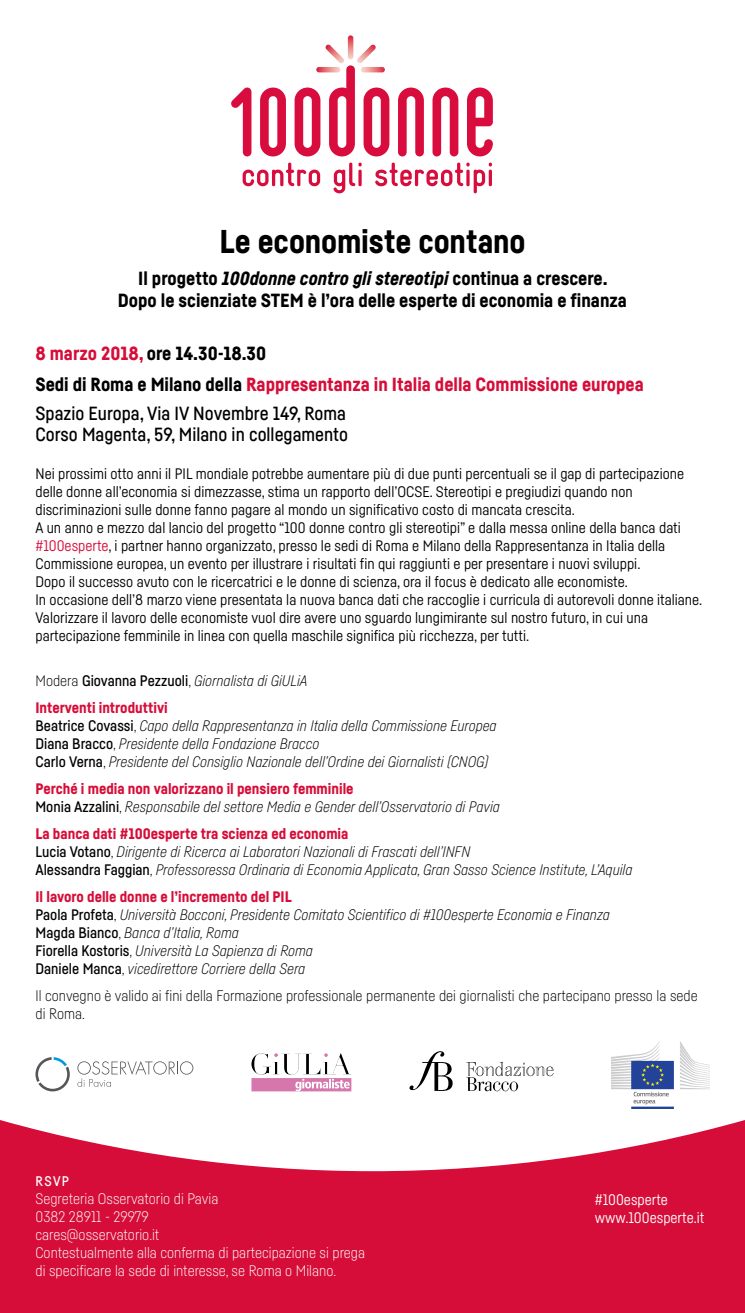
<style>
.page{position:relative;width:745px;height:1313px;background:#fff}
.page>*{position:absolute;margin:0;border:0;box-sizing:border-box;transform-origin:0 0}
.t1{font:900 32.5px "Fabrikat";letter-spacing:-.005em;color:#000}
.t2{font:900 18.75px/22.5px "Fabrikat";color:#000;text-align:center}
.t3{font:900 18.75px/31.5px "Fabrikat";color:#d60d38}
.t4{font:500 18.75px/20px "Fabrikat";color:#000}
.t5{font:15px/18px "Fabrikat";color:#000}
.t6{font:italic 300 15px/18px "Fabrikat";color:#000}
.t7{font:300 15px/18px "Fabrikat";color:#fff}
.t8{font:300 15px/18px "Fabrikat";color:#000}
.t9{font:900 15px/27px "Fabrikat";color:#d60d38}
.t10{font:15px/18px "Fabrikat";color:#fff}
.t11{font:500 13.75px "Fabrikat";color:#fff}
.s1{font-style:italic}
.s2{color:#000}
.s3{color:#d60d38}
.s4{font-weight:300;color:#000}
.s5{font-weight:500;color:#000}
.s6{font-weight:300;font-style:italic;color:#000}
.s7{font-weight:500;font-style:normal}
.s8{font-style:normal}
.s9{font-weight:900;font-style:normal;color:#d60d38}
</style>
<div class="page">
<svg style="left:242px;top:162px;width:78px;height:24px"></svg>
<svg style="left:333px;top:162px;width:28px;height:31px"></svg>
<hr style="left:358px;top:170px;width:3px;height:16px;background:#d90c3e;border-radius:2px">
<svg style="left:375px;top:162px;width:116px;height:31px"></svg>
<hr style="left:488px;top:170px;width:3px;height:16px;background:#d90c3e;border-radius:2px">
<svg style="left:231px;top:87px;width:20px;height:69px"></svg>
<svg style="left:260px;top:87px;width:26px;height:69px"></svg>
<svg style="left:467px;top:87px;width:25px;height:69px"></svg>
<svg style="left:398px;top:87px;width:25px;height:69px"></svg>
<svg style="left:432px;top:87px;width:26px;height:69px"></svg>
<svg style="left:294px;top:35px;width:95px;height:121px"></svg>
<svg style="left:0;top:1120px;width:744px;height:192px;fill:#d60d38"></svg>
<img style="left:333px;top:1053px;width:12px;height:21px">
<svg style="left:77px;top:1061px;width:116px;height:25px"></svg>
<svg style="left:35px;top:1057px;width:35px;height:34px"></svg>
<img style="left:611px;top:1041px;width:98px;height:67px">
<svg style="left:409px;top:1051px;width:43px;height:39px"></svg>
<svg style="left:466px;top:1061px;width:87px;height:30px"></svg>
<h1 class="t1" style="left:219px;top:222px;width:307px">Le economiste contano</h1>
<p class="t2" style="left:118px;top:267px;width:510px">Il progetto <span class="s1">100donne contro gli stereotipi</span> continua a crescere.<br>Dopo le scienziate STEM è l’ora delle esperte di economia e finanza</p>
<p class="t3" style="left:35px;top:337px;width:609px">8 marzo 2018, <span class="s2">ore 14.30-18.30<br>Sedi di Roma e Milano della</span> Rappresentanza in Italia della Commissione europea</p>
<p class="t4" style="left:35px;top:403px;width:314px">Spazio Europa, Via IV Novembre 149, Roma<br>Corso Magenta, 59, Milano in collegamento</p>
<p class="t5" style="left:35px;top:464px;width:668px">Nei prossimi otto anni il PIL mondiale potrebbe aumentare più di due punti percentuali se il gap di partecipazione delle donne all’economia si dimezzasse, stima un rapporto dell’OCSE. Stereotipi e pregiudizi quando non discriminazioni sulle donne fanno pagare al mondo un significativo costo di mancata crescita.<br>A un anno e mezzo dal lancio del progetto “100 donne contro gli stereotipi” e dalla messa online della banca dati <span class="s3">#100esperte</span>, i partner hanno organizzato, presso le sedi di Roma e Milano della Rappresentanza in Italia della Commissione europea, un evento per illustrare i risultati fin qui raggiunti e per presentare i nuovi sviluppi.<br>Dopo il successo avuto con le ricercatrici e le donne di scienza, ora il focus è dedicato alle economiste.<br>In occasione dell’8 marzo viene presentata la nuova banca dati che raccoglie i curricula di autorevoli donne italiane.<br>Valorizzare il lavoro delle economiste vuol dire avere uno sguardo lungimirante sul nostro futuro, in cui una partecipazione femminile in linea con quella maschile significa più ricchezza, per tutti.</p>
<p class="t9" style="left:35px;top:666px;width:273px"><span class="s4">Modera</span> <span class="s5">Giovanna Pezzuoli</span><span class="s4">,</span> <span class="s6">Giornalista di GiULiA<br></span>Interventi introduttivi</p>
<p class="t6" style="left:35px;top:716px;width:462px"><span class="s7">Beatrice Covassi</span><span class="s8">,</span> Capo della Rappresentanza in Italia della Commissione Europea<br><span class="s7">Diana Bracco</span><span class="s8">,</span> Presidente della Fondazione Bracco<br><span class="s7">Carlo Verna</span><span class="s8">,</span> Presidente del Consiglio Nazionale dell’Ordine dei Giornalisti (CNOG)</p>
<p class="t6" style="left:35px;top:779px;width:465px"><span class="s9">Perché i media non valorizzano il pensiero femminile<br></span><span class="s7">Monia Azzalini</span><span class="s8">,</span> Responsabile del settore Media e Gender dell’Osservatorio di Pavia</p>
<p class="t6" style="left:35px;top:824px;width:598px"><span class="s9">La banca dati #100esperte tra scienza ed economia<br></span><span class="s7">Lucia Votano</span><span class="s8">,</span> Dirigente di Ricerca ai Laboratori Nazionali di Frascati dell’INFN<br><span class="s7">Alessandra Faggian</span><span class="s8">,</span> Professoressa Ordinaria di Economia Applicata, Gran Sasso Science Institute, L’Aquila</p>
<p class="t6" style="left:35px;top:887px;width:575px"><span class="s9">Il lavoro delle donne e l’incremento del PIL<br></span><span class="s7">Paola Profeta</span><span class="s8">,</span> Università Bocconi, Presidente Comitato Scientifico di #100esperte Economia e Finanza <span class="s7">Magda Bianco</span><span class="s8">,</span> Banca d’Italia, Roma<br><span class="s7">Fiorella Kostoris</span><span class="s8">,</span> Università La Sapienza di Roma<br><span class="s7">Daniele Manca</span><span class="s8">,</span> vicedirettore Corriere della Sera</p>
<p class="t8" style="left:35px;top:986px;width:663px">Il convegno è valido ai fini della Formazione professionale permanente dei giornalisti che partecipano presso la sede di Roma.</p>
<p class="t11" style="left:35px;top:1172px;width:35px">RSVP</p>
<p class="t7" style="left:35px;top:1188px;width:331px">Segreteria Osservatorio di Pavia<br>0382 28911 - 29979<br>cares@osservatorio.it<br>Contestualmente alla conferma di partecipazione si prega di specificare la sede di interesse, se Roma o Milano.</p>
<p class="t10" style="left:594px;top:1189px;width:111px">#100esperte www.100esperte.it</p>
</div>
